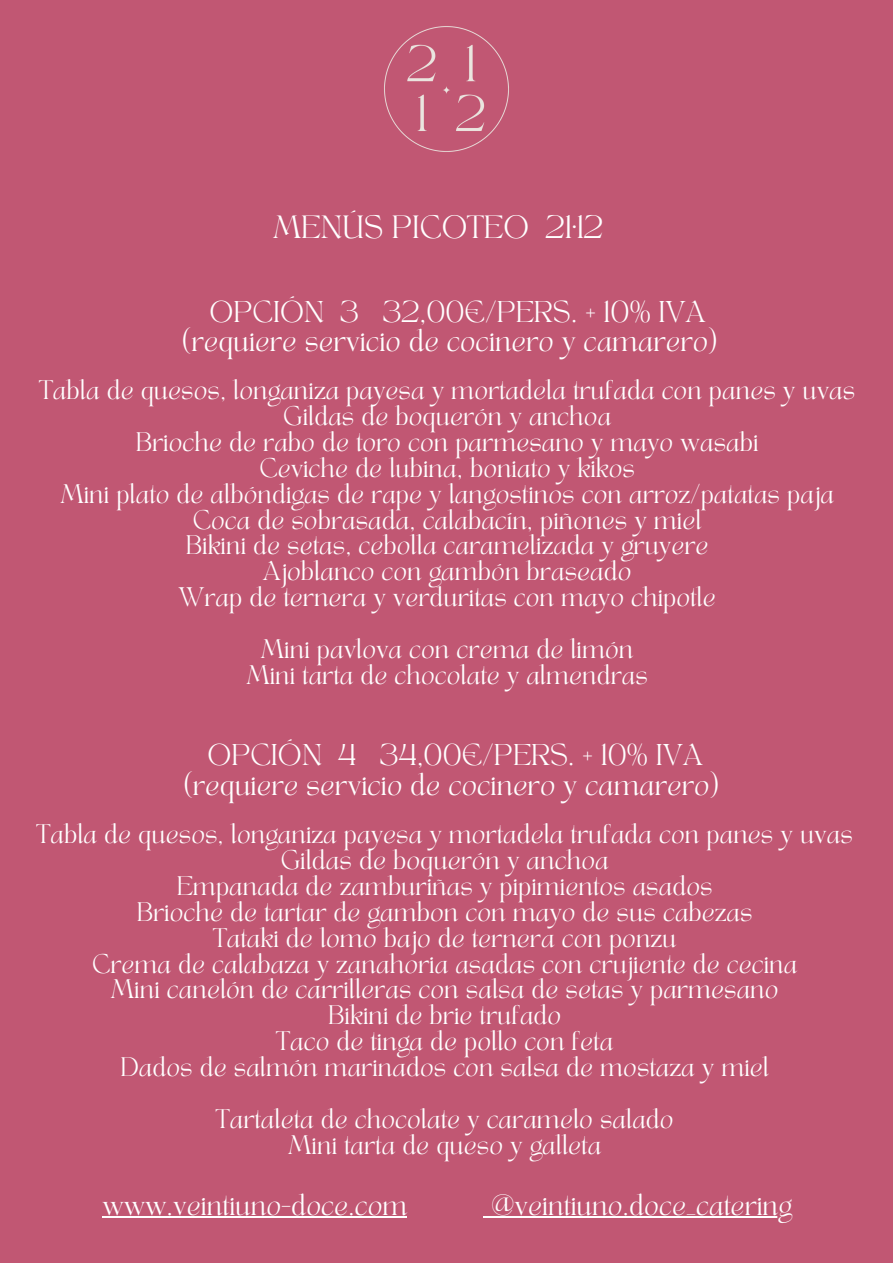
<style>
.page{position:relative;width:893px;height:1263px;background:#c15773}
.page>*{position:absolute;margin:0;border:0;box-sizing:border-box;transform-origin:0 0}
.t1{font:22.5px "TANAEGEAN";color:#fff}
.t2{font:21px/29.2px "TANAEGEAN";color:#fff}
.t3{font:20.25px "TANAEGEAN";color:#fff}
.t4{font:18.75px "TANAEGEAN";color:#fff}
</style>
<div class="page">
<img style="left:384px;top:26px;width:125px;height:126px">
<hr style="left:102px;top:1216px;width:305px;height:2px;background:#fff">
<svg style="left:483px;top:1216px;width:8px;height:2px"></svg>
<hr style="left:491px;top:1216px;width:301px;height:2px;background:#fff">
<h1 class="t1" style="left:273px;top:214px;width:331px">MENÚS PICOTEO 21·12</h1>
<p class="t2" style="left:182px;top:300px;width:536px;text-indent:27px">OPCIÓN 3 32,00€/PERS. + 10% IVA (requiere servicio de cocinero y camarero)</p>
<h2 class="t4" style="left:39px;top:379px;width:818px">Tabla de quesos, longaniza payesa y mortadela trufada con panes y uvas</h2>
<p class="t4" style="left:283px;top:405px;width:329px">Gildas de boquerón y anchoa</p>
<p class="t4" style="left:136px;top:431px;width:624px">Brioche de rabo de toro con parmesano y mayo wasabi</p>
<p class="t4" style="left:259px;top:457px;width:377px">Ceviche de lubina, boniato y kikos</p>
<p class="t4" style="left:60px;top:483px;width:775px">Mini plato de albóndigas de rape y langostinos con arroz/patatas paja</p>
<p class="t4" style="left:193px;top:508px;width:510px">Coca de sobrasada, calabacín, piñones y miel</p>
<p class="t4" style="left:186px;top:534px;width:524px">Bikini de setas, cebolla caramelizada y gruyere</p>
<p class="t4" style="left:263px;top:560px;width:370px">Ajoblanco con gambón braseado</p>
<p class="t4" style="left:179px;top:586px;width:539px">Wrap de ternera y verduritas con mayo chipotle</p>
<p class="t4" style="left:261px;top:638px;width:374px">Mini pavlova con crema de limón</p>
<p class="t4" style="left:246px;top:664px;width:403px">Mini tarta de chocolate y almendras</p>
<p class="t2" style="left:184px;top:744px;width:536px;text-align:center">OPCIÓN 4 34,00€/PERS. + 10% IVA (requiere servicio de cocinero y camarero)</p>
<h2 class="t4" style="left:37px;top:823px;width:818px">Tabla de quesos, longaniza payesa y mortadela trufada con panes y uvas</h2>
<p class="t4" style="left:281px;top:849px;width:329px">Gildas de boquerón y anchoa</p>
<p class="t4" style="left:177px;top:875px;width:537px">Empanada de zamburiñas y pipimientos asados</p>
<p class="t4" style="left:137px;top:901px;width:617px">Brioche de tartar de gambon con mayo de sus cabezas</p>
<p class="t4" style="left:213px;top:927px;width:465px">Tataki de lomo bajo de ternera con ponzu</p>
<p class="t4" style="left:92px;top:952px;width:707px">Crema de calabaza y zanahoria asadas con crujiente de cecina</p>
<p class="t4" style="left:111px;top:978px;width:669px">Mini canelón de carrilleras con salsa de setas y parmesano</p>
<p class="t4" style="left:328px;top:1004px;width:235px">Bikini de brie trufado</p>
<p class="t4" style="left:276px;top:1030px;width:338px">Taco de tinga de pollo con feta</p>
<p class="t4" style="left:120px;top:1056px;width:650px">Dados de salmón marinados con salsa de mostaza y miel</p>
<p class="t4" style="left:216px;top:1108px;width:459px">Tartaleta de chocolate y caramelo salado</p>
<p class="t4" style="left:288px;top:1134px;width:314px">Mini tarta de queso y galleta</p>
<h2 class="t3" style="left:102px;top:1193px;width:306px">www.veintiuno-doce.com</h2>
<p class="t3" style="left:491px;top:1193px;width:302px">@veintiuno.doce_catering</p>
</div>
